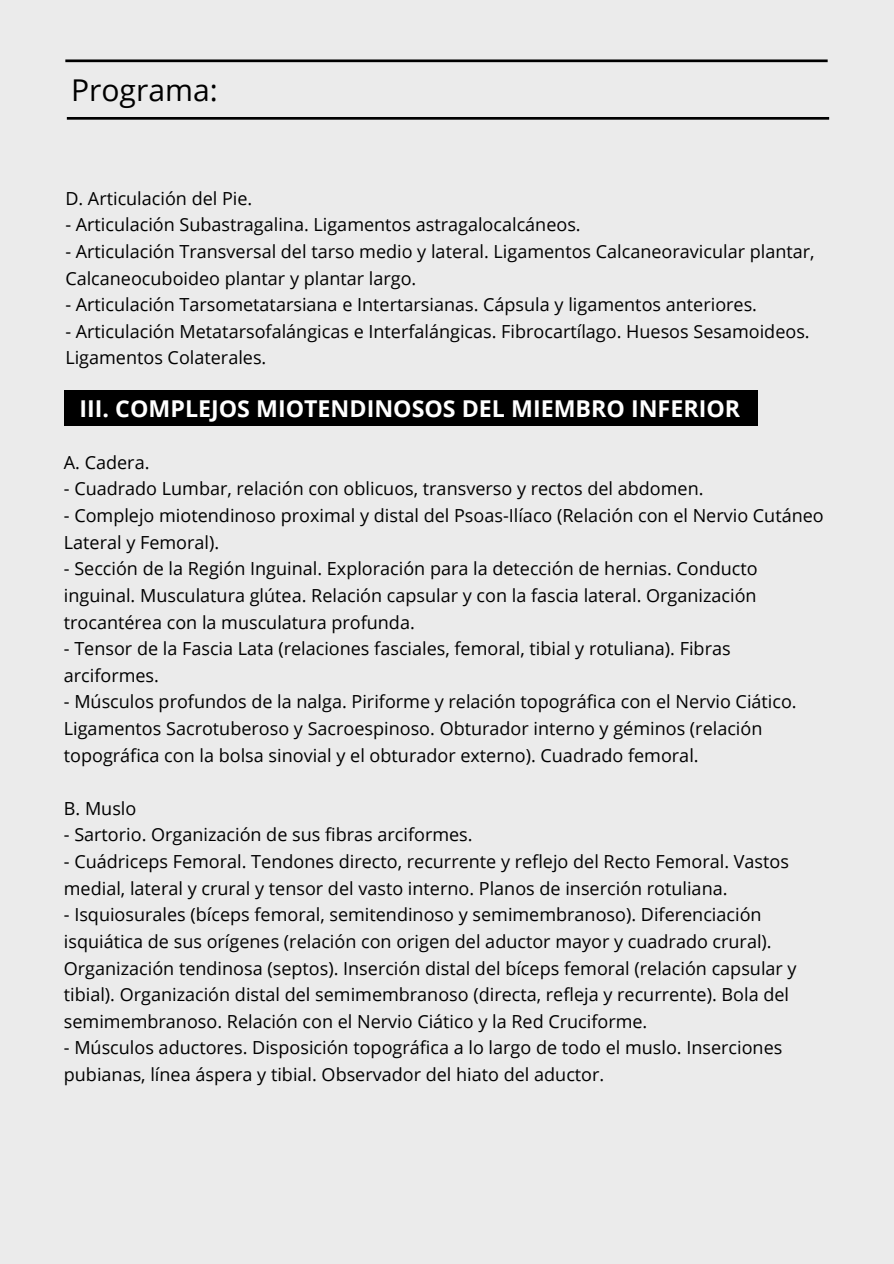
<style>
.page{position:relative;width:894px;height:1264px;background:#fff}
.page>*{position:absolute;margin:0;border:0;box-sizing:border-box;transform-origin:0 0}
.t1{font:30px "Open Sans";color:#000}
.t2{font:700 23.25px "Open Sans";color:#fff}
.t3{font:18px/26.5px "Open Sans";color:#000}
</style>
<div class="page">
<div style="left:0;top:0;width:893px;height:1263px;background:#ebebeb"></div>
<svg style="left:65px;top:59px;width:762px;height:3px;background:#252525"></svg>
<svg style="left:67px;top:117px;width:761px;height:3px;background:#191919"></svg>
<div style="left:64px;top:390px;width:693px;height:36px;background:#000"></div>
<p class="t1" style="left:71px;top:69px;width:148px">Programa:</p>
<p class="t3" style="left:65px;top:184px;width:188px">D. Articulación del Pie.</p>
<p class="t3" style="left:65px;top:211px;width:516px">- Articulación Subastragalina. Ligamentos astragalocalcáneos.</p>
<p class="t3" style="left:65px;top:238px;width:750px">- Articulación Transversal del tarso medio y lateral. Ligamentos Calcaneoravicular plantar,<br>Calcaneocuboideo plantar y plantar largo.</p>
<p class="t3" style="left:65px;top:291px;width:693px">- Articulación Tarsometatarsiana e Intertarsianas. Cápsula y ligamentos anteriores.</p>
<p class="t3" style="left:65px;top:317px;width:745px">- Articulación Metatarsofalángicas e Interfalángicas. Fibrocartílago. Huesos Sesamoideos.<br>Ligamentos Colaterales.</p>
<p class="t2" style="left:80px;top:392px;width:662px">III. COMPLEJOS MIOTENDINOSOS DEL MIEMBRO INFERIOR</p>
<p class="t3" style="left:64px;top:448px;width:87px">A. Cadera.</p>
<p class="t3" style="left:64px;top:475px;width:641px">- Cuadrado Lumbar, relación con oblicuos, transverso y rectos del abdomen.</p>
<p class="t3" style="left:64px;top:502px;width:761px">- Complejo miotendinoso proximal y distal del Psoas-Ilíaco (Relación con el Nervio Cutáneo<br>Lateral y Femoral).</p>
<p class="t3" style="left:64px;top:555px;width:695px;text-align:justify">- Sección de la Región Inguinal. Exploración para la detección de hernias. Conducto inguinal. Musculatura glútea. Relación capsular y con la fascia lateral. Organización trocantérea con la musculatura profunda.</p>
<p class="t3" style="left:64px;top:635px;width:668px">- Tensor de la Fascia Lata (relaciones fasciales, femoral, tibial y rotuliana). Fibras arciformes.</p>
<p class="t3" style="left:64px;top:688px;width:734px">- Músculos profundos de la nalga. Piriforme y relación topográfica con el Nervio Ciático.<br>Ligamentos Sacrotuberoso y Sacroespinoso. Obturador interno y géminos (relación topográfica con la bolsa sinovial y el obturador externo). Cuadrado femoral.</p>
<p class="t3" style="left:64px;top:794px;width:74px">B. Muslo</p>
<p class="t3" style="left:64px;top:821px;width:410px">- Sartorio. Organización de sus fibras arciformes.</p>
<p class="t3" style="left:64px;top:847px;width:726px">- Cuádriceps Femoral. Tendones directo, recurrente y reflejo del Recto Femoral. Vastos medial, lateral y crural y tensor del vasto interno. Planos de inserción rotuliana.</p>
<p class="t3" style="left:64px;top:901px;width:734px">- Isquiosurales (bíceps femoral, semitendinoso y semimembranoso). Diferenciación isquiática de sus orígenes (relación con origen del aductor mayor y cuadrado crural).<br>Organización tendinosa (septos). Inserción distal del bíceps femoral (relación capsular y tibial). Organización distal del semimembranoso (directa, refleja y recurrente). Bola del semimembranoso. Relación con el Nervio Ciático y la Red Cruciforme.</p>
<p class="t3" style="left:64px;top:1034px;width:719px">- Músculos aductores. Disposición topográfica a lo largo de todo el muslo. Inserciones pubianas, línea áspera y tibial. Observador del hiato del aductor.</p>
</div>
